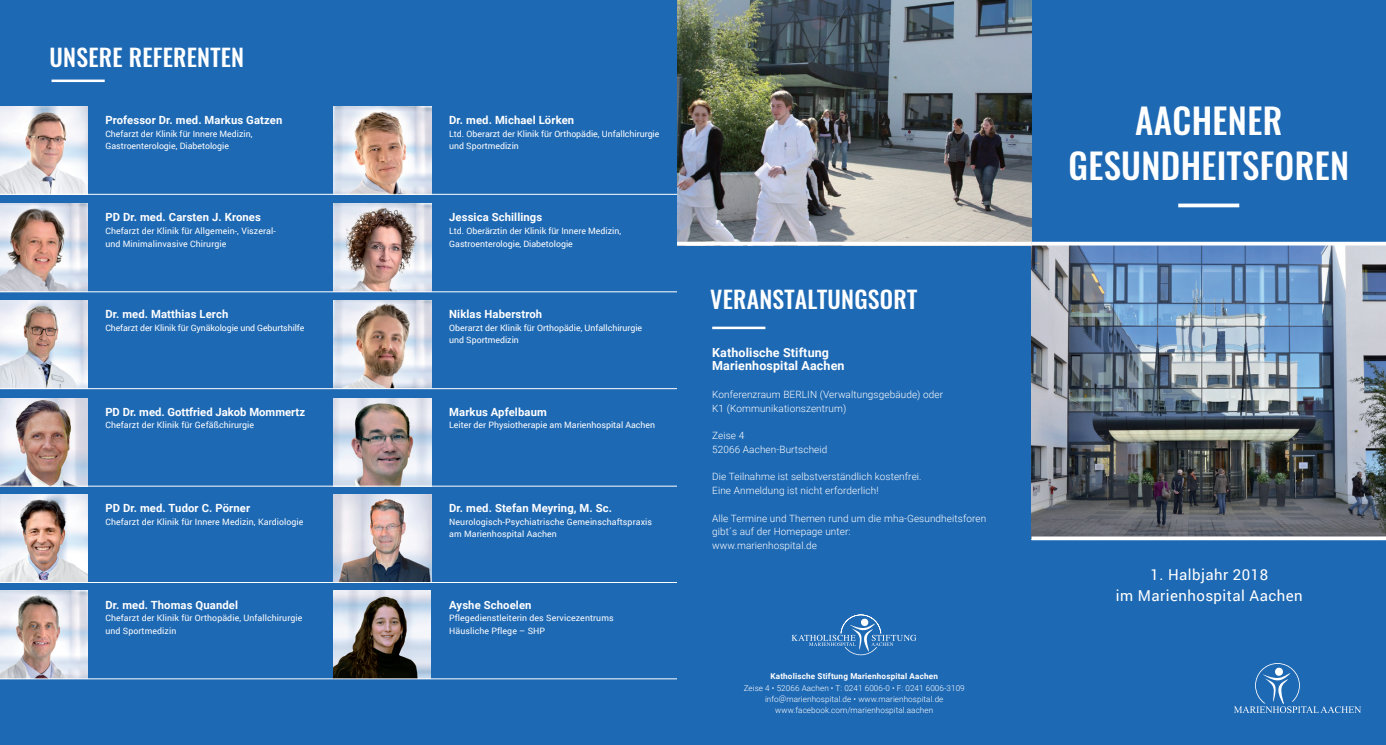
<style>
.page{position:relative;width:1386px;height:745px;background:#fff}
.page>*{position:absolute;margin:0;border:0;box-sizing:border-box;transform-origin:0 0}
.t1{font:500 35px "Oswald";letter-spacing:.01em;color:#fff}
.t2{font:500 23.75px "Oswald";letter-spacing:.01em;color:#fff}
.t3{font:15px "Roboto";letter-spacing:.03em;color:#fff}
.t4{font:700 12.5px "Roboto";letter-spacing:.01em;color:#fff}
.t5{font:700 11.25px "Roboto";letter-spacing:.01em;color:#fff}
.t6{font:300 10px "Roboto";letter-spacing:.01em;color:#fff}
.t7{font:8.75px/12.5px "Roboto";color:#fff}
.t8{font:300 8.12px/11.2px "Roboto";letter-spacing:.01em;color:#fff;text-align:center}
.t9{font:700 8.12px "Roboto";letter-spacing:.02em;color:#fff}
</style>
<div class="page">
<div style="left:0;top:0;width:1385px;height:744px;background:#1e69b4"></div>
<img style="left:1031px;top:245px;width:354px;height:291px">
<img style="left:677px;top:0;width:354px;height:241px">
<svg style="left:1178px;top:203px;width:61px;height:4px"></svg>
<svg style="left:1031px;top:536px;width:354px;height:4px"></svg>
<svg style="left:1031px;top:241px;width:354px;height:4px"></svg>
<svg style="left:677px;top:241px;width:354px;height:4px"></svg>
<hr style="left:52px;top:79px;width:53px;height:3px;background:#fff">
<svg style="left:1234px;top:663px;width:127px;height:49px"></svg>
<img style="left:0;top:204px;width:88px;height:87px">
<img style="left:0;top:590px;width:88px;height:88px">
<img style="left:0;top:300px;width:88px;height:88px">
<img style="left:0;top:494px;width:88px;height:88px">
<img style="left:333px;top:106px;width:98px;height:88px">
<img style="left:0;top:106px;width:88px;height:88px">
<img style="left:333px;top:204px;width:98px;height:87px">
<img style="left:333px;top:300px;width:98px;height:88px">
<img style="left:333px;top:398px;width:98px;height:87px">
<img style="left:333px;top:494px;width:98px;height:88px">
<img style="left:333px;top:590px;width:98px;height:88px">
<hr style="left:0;top:291px;width:333px;height:1px;background:#fff">
<hr style="left:0;top:678px;width:333px;height:1px;background:#fff">
<hr style="left:0;top:388px;width:333px;height:1px;background:#fff">
<hr style="left:0;top:582px;width:333px;height:1px;background:#fff">
<hr style="left:333px;top:194px;width:344px;height:1px;background:#fff">
<hr style="left:0;top:194px;width:333px;height:1px;background:#fff">
<hr style="left:333px;top:291px;width:344px;height:1px;background:#fff">
<hr style="left:333px;top:388px;width:344px;height:1px;background:#fff">
<hr style="left:333px;top:485px;width:344px;height:1px;background:#fff">
<hr style="left:333px;top:582px;width:344px;height:1px;background:#fff">
<hr style="left:333px;top:678px;width:344px;height:1px;background:#fff">
<svg style="left:791px;top:614px;width:125px;height:40px"></svg>
<hr style="left:712px;top:326px;width:53px;height:3px;background:#fff">
<img style="left:0;top:398px;width:88px;height:87px">
<hr style="left:0;top:485px;width:333px;height:1px;background:#fff">
<p class="t2" style="left:50px;top:45px;width:196px">UNSERE REFERENTEN</p>
<p class="t5" style="left:105px;top:112px;width:178px">Professor Dr. med. Markus Gatzen</p>
<p class="t7" style="left:105px;top:127px;width:148px">Chefarzt der Klinik für Innere Medizin,</p>
<p class="t7" style="left:105px;top:139px;width:125px">Gastroenterologie, Diabetologie</p>
<p class="t5" style="left:449px;top:112px;width:126px">Dr. med. Michael Lörken</p>
<p class="t7" style="left:449px;top:127px;width:212px">Ltd. Oberarzt der Klinik für Orthopädie, Unfallchirurgie und Sportmedizin</p>
<p class="t1" style="left:1135px;top:103px;width:149px">AACHENER</p>
<p class="t1" style="left:1068px;top:148px;width:282px">GESUNDHEITSFOREN</p>
<p class="t5" style="left:105px;top:209px;width:157px">PD Dr. med. Carsten J. Krones</p>
<p class="t7" style="left:105px;top:224px;width:172px">Chefarzt der Klinik für Allgemein-, Viszeral-</p>
<p class="t7" style="left:105px;top:237px;width:122px">und Minimalinvasive Chirurgie</p>
<p class="t5" style="left:449px;top:209px;width:95px">Jessica Schillings</p>
<p class="t7" style="left:449px;top:224px;width:173px">Ltd. Oberärztin der Klinik für Innere Medizin,</p>
<p class="t7" style="left:449px;top:237px;width:125px">Gastroenterologie, Diabetologie</p>
<p class="t5" style="left:105px;top:306px;width:124px">Dr. med. Matthias Lerch</p>
<p class="t7" style="left:105px;top:321px;width:200px">Chefarzt der Klinik für Gynäkologie und Geburtshilfe</p>
<p class="t5" style="left:105px;top:403px;width:201px">PD Dr. med. Gottfried Jakob Mommertz</p>
<p class="t7" style="left:105px;top:418px;width:150px">Chefarzt der Klinik für Gefäßchirurgie</p>
<p class="t5" style="left:105px;top:500px;width:146px">PD Dr. med. Tudor C. Pörner</p>
<p class="t7" style="left:105px;top:514px;width:199px">Chefarzt der Klinik für Innere Medizin, Kardiologie</p>
<p class="t5" style="left:449px;top:306px;width:94px">Niklas Haberstroh</p>
<p class="t7" style="left:449px;top:321px;width:194px">Oberarzt der Klinik für Orthopädie, Unfallchirurgie</p>
<p class="t7" style="left:449px;top:333px;width:71px">und Sportmedizin</p>
<p class="t5" style="left:449px;top:403px;width:99px">Markus Apfelbaum</p>
<p class="t7" style="left:449px;top:418px;width:207px">Leiter der Physiotherapie am Marienhospital Aachen</p>
<p class="t5" style="left:449px;top:500px;width:164px">Dr. med. Stefan Meyring, M. Sc.</p>
<p class="t7" style="left:449px;top:514px;width:204px">Neurologisch-Psychiatrische Gemeinschaftspraxis</p>
<p class="t7" style="left:449px;top:527px;width:109px">am Marienhospital Aachen</p>
<p class="t2" style="left:710px;top:287px;width:208px">VERANSTALTUNGSORT</p>
<p class="t4" style="left:712px;top:343px;width:118px">Katholische Stiftung</p>
<p class="t4" style="left:712px;top:357px;width:134px">Marienhospital Aachen</p>
<p class="t6" style="left:712px;top:387px;width:232px">Konferenzraum BERLIN (Verwaltungsgebäude) oder</p>
<p class="t6" style="left:712px;top:401px;width:136px">K1 (Kommunikationszentrum)</p>
<p class="t6" style="left:712px;top:428px;width:34px">Zeise 4</p>
<p class="t6" style="left:712px;top:442px;width:117px">52066 Aachen-Burtscheid</p>
<p class="t6" style="left:712px;top:469px;width:211px">Die Teilnahme ist selbstverständlich kostenfrei.</p>
<p class="t6" style="left:712px;top:483px;width:168px">Eine Anmeldung ist nicht erforderlich!</p>
<p class="t6" style="left:712px;top:511px;width:275px">Alle Termine und Themen rund um die mha-Gesundheitsforen</p>
<p class="t6" style="left:712px;top:524px;width:140px">gibt´s auf der Homepage unter:</p>
<p class="t6" style="left:712px;top:538px;width:106px">www.marienhospital.de</p>
<p class="t5" style="left:105px;top:596px;width:134px">Dr. med. Thomas Quandel</p>
<p class="t7" style="left:105px;top:611px;width:198px">Chefarzt der Klinik für Orthopädie, Unfallchirurgie</p>
<p class="t7" style="left:105px;top:623px;width:72px">und Sportmedizin</p>
<p class="t5" style="left:449px;top:596px;width:84px">Ayshe Schoelen</p>
<p class="t7" style="left:449px;top:611px;width:166px">Pflegedienstleiterin des Servicezentrums</p>
<p class="t7" style="left:449px;top:623px;width:97px">Häusliche Pflege – SHP</p>
<p class="t3" style="left:1150px;top:564px;width:119px">1. Halbjahr 2018</p>
<p class="t3" style="left:1115px;top:584px;width:188px">im Marienhospital Aachen</p>
<p class="t9" style="left:770px;top:670px;width:169px">Katholische Stiftung Marienhospital Aachen</p>
<p class="t8" style="left:743px;top:681px;width:223px">Zeise 4 • 52066 Aachen • T: 0241 6006-0 • F: 0241 6006-3109</p>
<p class="t8" style="left:765px;top:692px;width:180px">info@marienhospital.de • www.marienhospital.de www.facebook.com/marienhospital.aachen</p>
</div>
